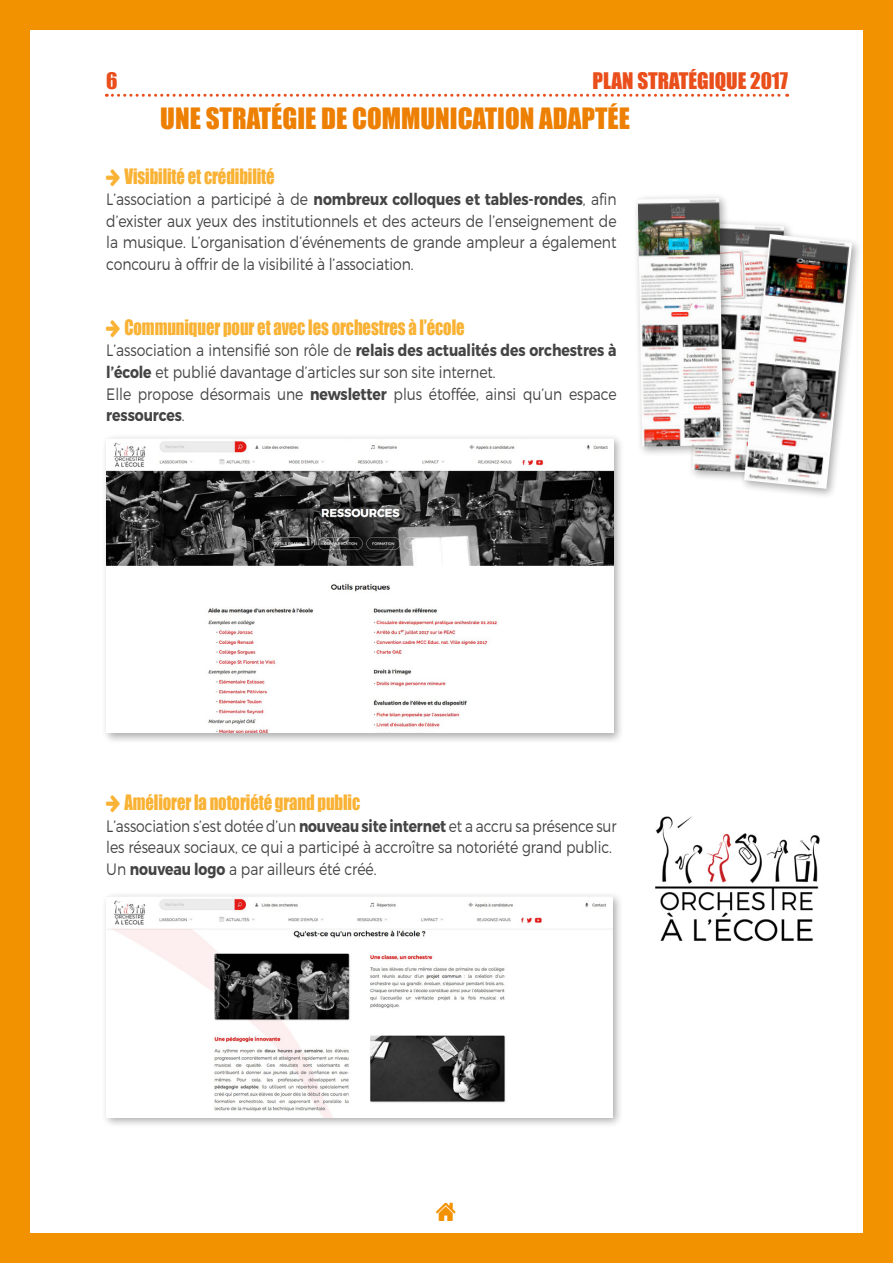
<style>
.page{position:relative;width:893px;height:1263px;background:#fff}
.page>*{position:absolute;margin:0;border:0;box-sizing:border-box;transform-origin:0 0}
.Titre_2_orange{font:27px "Impact";color:#ed8003}
.titre_1_bleu{font:21px "Impact";color:#e94e1b}
.Titre_3_orange{font:19.5px "Impact";letter-spacing:-.005em;color:#f9b234;scale:.85 1}
.texte_courant{font:300 16.5px/21.6px "Montserrat";letter-spacing:-.005em;color:#454444;scale:.85 1}
.texte_courant-2{font:300 16.5px/21.6px "Montserrat";letter-spacing:-.005em;color:#454444;scale:.84 1}
.s1{font-weight:700}
</style>
<div class="page">
<div style="left:101px;top:433px;width:523px;height:311px;background:#000;opacity:.33"></div>
<img style="left:106px;top:438px;width:507px;height:295px">
<div style="left:101px;top:891px;width:523px;height:237px;background:#000;opacity:.33"></div>
<img style="left:106px;top:896px;width:506px;height:221px">
<svg style="left:106px;top:94px;width:682px;height:3px"></svg>
<div style="left:688px;top:217px;width:107px;height:267px;background:#000;opacity:.33"></div>
<img style="left:692px;top:223px;width:92px;height:250px">
<div style="left:739px;top:229px;width:124px;height:270px;background:#000;opacity:.33"></div>
<img style="left:744px;top:234px;width:108px;height:255px">
<div style="left:633px;top:193px;width:101px;height:265px;background:#000;opacity:.33"></div>
<img style="left:638px;top:198px;width:85px;height:249px">
<img style="left:655px;top:816px;width:165px;height:126px">
<div style="left:0;top:0;width:893px;height:1263px;border:30px solid #f39200"></div>
<svg style="left:892px;top:0;width:1px;height:1263px"></svg>
<p class="titre_1_bleu" style="left:106px;top:64px;width:13px">6</p>
<p class="titre_1_bleu" style="left:593px;top:64px;width:197px">PLAN STRATÉGIQUE 2017</p>
<p class="Titre_2_orange" style="left:160px;top:98px;width:471px">UNE STRATÉGIE DE COMMUNICATION ADAPTÉE</p>
<p class="Titre_3_orange" style="left:124px;top:161px;width:178px">Visibilité et crédibilité</p>
<p class="texte_courant" style="left:106px;top:188px;width:602px;text-align:justify">L’association a participé à de <span class="s1">nombreux colloques et tables-rondes</span>, afin d’exister aux yeux des institutionnels et des acteurs de l’enseignement de la musique. L’organisation d’événements de grande ampleur a également concouru à offrir de la visibilité à l’association.</p>
<p class="Titre_3_orange" style="left:124px;top:312px;width:402px">Communiquer pour et avec les orchestres à l’école</p>
<p class="texte_courant" style="left:106px;top:339px;width:602px">L’association a intensifié son rôle de <span class="s1">relais des actualités des orchestres à l’école</span> et publié davantage d’articles sur son site internet.</p>
<p class="texte_courant" style="left:106px;top:383px;width:602px">Elle propose désormais une <span class="s1">newsletter</span> plus étoffée, ainsi qu’un espace <span class="s1">ressources</span>.</p>
<p class="Titre_3_orange" style="left:124px;top:787px;width:279px">Améliorer la notoriété grand public</p>
<p class="texte_courant-2" style="left:106px;top:815px;width:609px">L’association s’est dotée d’un <span class="s1">nouveau site internet</span> et a accru sa présence sur les réseaux sociaux, ce qui a participé à accroître sa notoriété grand public.</p>
<p class="texte_courant" style="left:106px;top:858px;width:319px">Un <span class="s1">nouveau logo</span> a par ailleurs été créé.</p>
</div>
